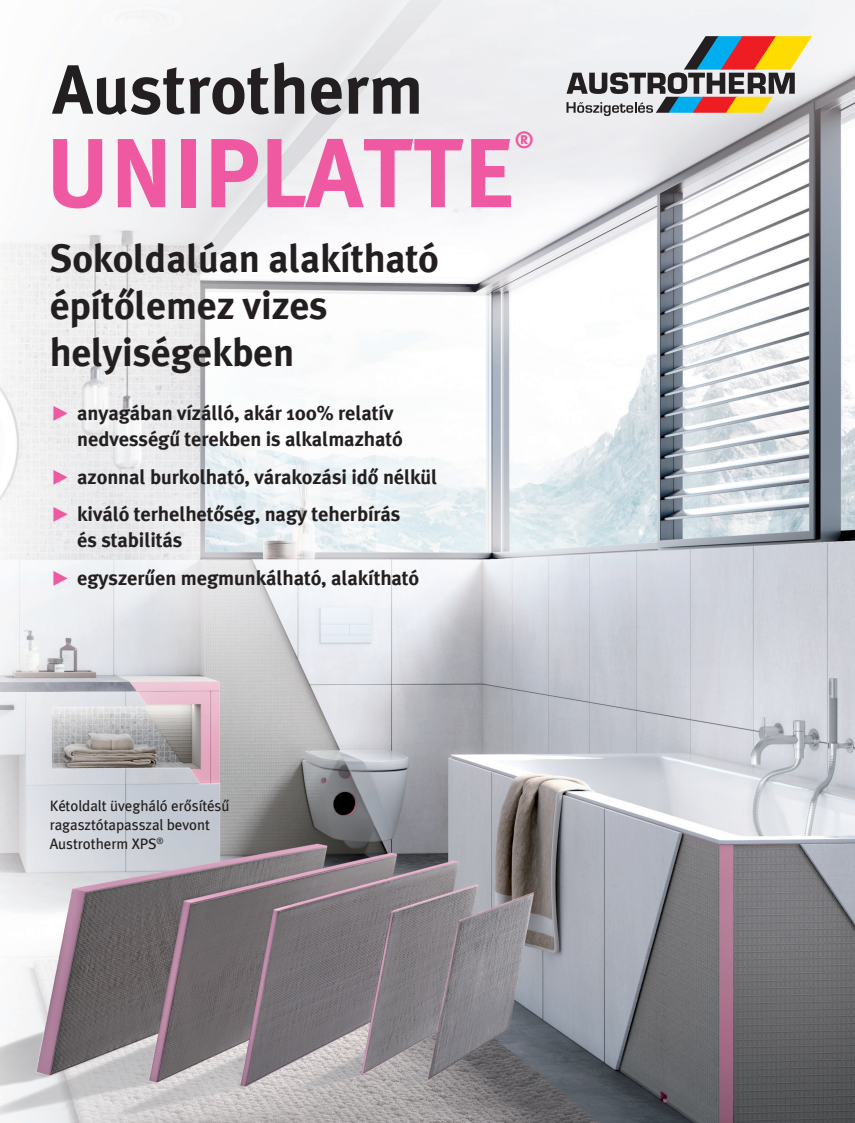
<style>
.page{position:relative;width:855px;height:1123px;background:#fff}
.page>*{position:absolute;margin:0;border:0;box-sizing:border-box;transform-origin:0 0}
.t1{font:97.95px "Meta Plus Bold magyar";letter-spacing:-.005em;color:#ef59a1}
.t2{font:69.45px "Meta Plus Bold magyar";color:#231f20}
.t3{font:39.15px/46.7px "Meta Plus Bold magyar";letter-spacing:-.005em;color:#231f20}
.t4{font:22.8px "Meta Plus Bold magyar";color:#ef59a1}
.t5{font:20.25px/37.7px "Meta Plus Bold magyar";letter-spacing:-.005em;color:#231f20}
.t6{font:15.15px/18.9px "Meta Plus Book magyar";letter-spacing:-.005em;color:#231f20}
.s1{font-family:"Scala Sans";font-weight:700;color:#ef59a1}
</style>
<div class="page">
<img style="left:0;top:0;width:855px;height:1123px">
<svg style="left:566px;top:36px;width:246px;height:80px"></svg>
<p class="t2" style="left:53px;top:45px;width:372px">Austrotherm</p>
<p class="t1" style="left:45px;top:110px;width:472px">UNIPLATTE</p>
<p class="t4" style="left:515px;top:125px;width:20px">®</p>
<p class="t3" style="left:50px;top:234px;width:391px">Sokoldalúan alakítható építőlemez vizes helyiségekben</p>
<p class="t5" style="left:77px;top:399px;width:327px;line-height:26.1px;text-indent:-28px"><span class="s1">Ω</span> anyagában vízálló, akár 100% relatív nedvességű terekben is alkalmazható</p>
<p class="t5" style="left:50px;top:457px;width:389px"><span class="s1">Ω</span> azonnal burkolható, várakozási idő nélkül<br><span class="s1">Ω</span> kiváló terhelhetőség, nagy teherbírás</p>
<p class="t5" style="left:50px;top:521px;width:371px;text-indent:28px">és stabilitás<br><span class="s1">Ω</span> egyszerűen megmunkálható, alakítható</p>
<p class="t6" style="left:50px;top:796px;width:181px">Kétoldalt üvegháló erősítésű ragasztótapasszal bevont<br>Austrotherm XPS<sup>®</sup></p>
</div>
